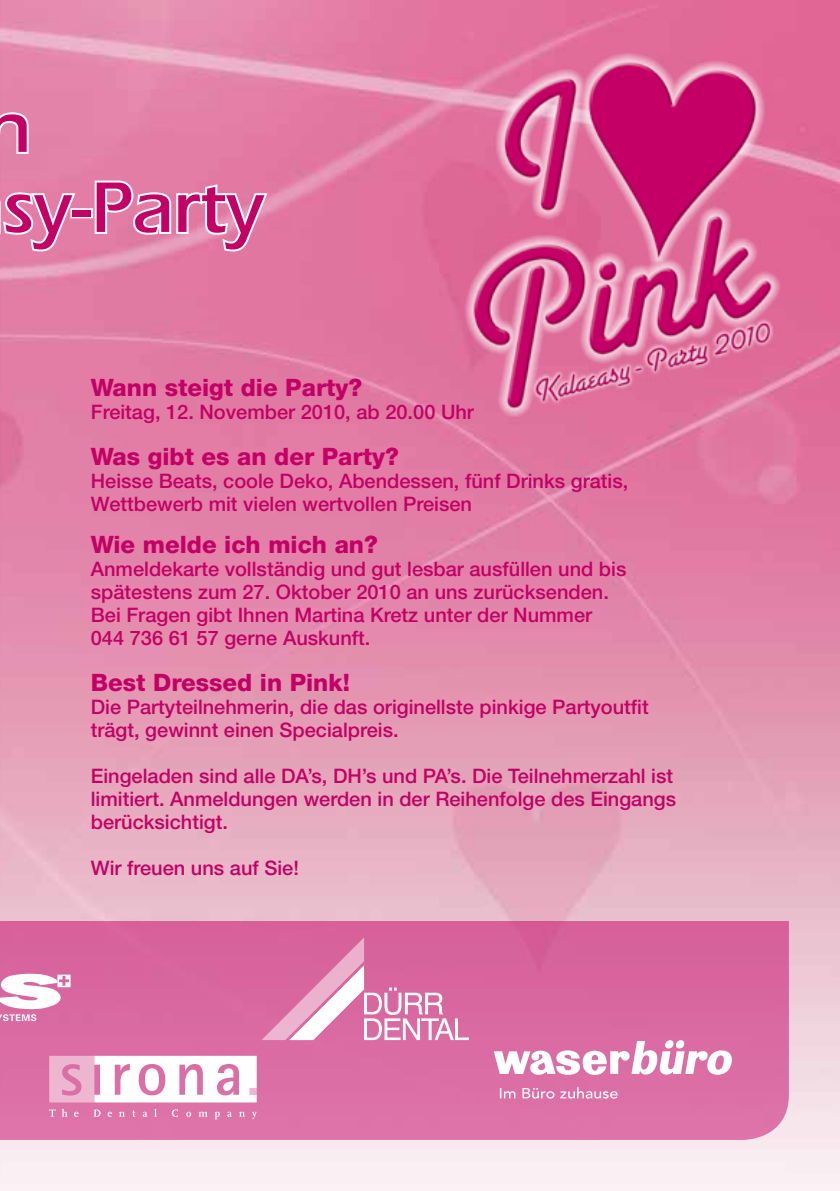
<style>
.page{position:relative;width:840px;height:1191px;background:#fff}
.page>*{position:absolute;margin:0;border:0;box-sizing:border-box;transform-origin:0 0}
.t1{font:700 74px/80px "Aquiline";color:#c30065}
.t2{font:800 24px "Helvetica Neue";color:#c30065}
.t3{font:500 20px/23px "Helvetica Neue";color:#c30065}
</style>
<div class="page">
<img style="left:0;top:0;width:839px;height:1191px">
<svg style="left:0;top:109px;width:31px;height:47px"></svg>
<svg style="left:0;top:189px;width:78px;height:64px"></svg>
<div style="left:70px;top:208px;width:23px;height:10px;border:4px solid #fff"></div>
<svg style="left:93px;top:178px;width:176px;height:75px"></svg>
<svg style="left:0;top:921px;width:788px;height:219px;fill:#da6ba2"></svg>
<svg style="left:261px;top:937px;width:207px;height:103px"></svg>
<svg style="left:49px;top:1109px;width:6px;height:7px"></svg>
<svg style="left:62px;top:1108px;width:5px;height:8px"></svg>
<svg style="left:74px;top:1111px;width:4px;height:5px"></svg>
<svg style="left:94px;top:1109px;width:6px;height:7px"></svg>
<svg style="left:107px;top:1111px;width:5px;height:5px"></svg>
<svg style="left:119px;top:1111px;width:6px;height:5px"></svg>
<svg style="left:132px;top:1110px;width:3px;height:6px"></svg>
<svg style="left:143px;top:1111px;width:4px;height:5px"></svg>
<svg style="left:154px;top:1108px;width:3px;height:8px"></svg>
<svg style="left:172px;top:1109px;width:6px;height:7px"></svg>
<svg style="left:186px;top:1111px;width:5px;height:5px"></svg>
<svg style="left:198px;top:1111px;width:9px;height:5px"></svg>
<svg style="left:214px;top:1111px;width:6px;height:8px"></svg>
<svg style="left:227px;top:1111px;width:5px;height:5px"></svg>
<svg style="left:239px;top:1111px;width:6px;height:5px"></svg>
<svg style="left:252px;top:1111px;width:4px;height:8px"></svg>
<svg style="left:49px;top:1055px;width:207px;height:47px"></svg>
<svg style="left:499px;top:1087px;width:118px;height:11px"></svg>
<svg style="left:493px;top:1041px;width:238px;height:34px"></svg>
<svg style="left:664px;top:1040px;width:9px;height:8px"></svg>
<div style="left:675px;top:1040px;width:9px;height:8px;background:#fff;border-radius:50%"></div>
<img style="left:439px;top:35px;width:366px;height:397px">
<svg style="left:0;top:973px;width:70px;height:48px"></svg>
<h1 class="t1" style="left:-15px;top:87px;width:280px">n sy-Party</h1>
<p class="t2" style="left:91px;top:373px;width:273px">Wann steigt die Party?</p>
<p class="t3" style="left:91px;top:400px;width:384px">Freitag, 12. November 2010, ab 20.00 Uhr</p>
<p class="t2" style="left:91px;top:442px;width:309px">Was gibt es an der Party?</p>
<p class="t3" style="left:91px;top:469px;width:538px">Heisse Beats, coole Deko, Abendessen, fünf Drinks gratis,<br>Wettbewerb mit vielen wertvollen Preisen</p>
<p class="t2" style="left:91px;top:530px;width:288px">Wie melde ich mich an?</p>
<p class="t3" style="left:91px;top:557px;width:536px">Anmeldekarte vollständig und gut lesbar ausfüllen und bis spätestens zum 27. Oktober 2010 an uns zurücksenden.<br>Bei Fragen gibt Ihnen Martina Kretz unter der Nummer 044 736 61 57 gerne Auskunft.</p>
<p class="t2" style="left:91px;top:668px;width:260px">Best Dressed in Pink!</p>
<p class="t3" style="left:91px;top:695px;width:559px">Die Partyteilnehmerin, die das originellste pinkige Partyoutfit trägt, gewinnt einen Specialpreis.</p>
<p class="t3" style="left:91px;top:764px;width:586px">Eingeladen sind alle DA’s, DH’s und PA’s. Die Teilnehmerzahl ist limitiert. Anmeldungen werden in der Reihenfolge des Eingangs berücksichtigt.</p>
<p class="t3" style="left:91px;top:856px;width:209px">Wir freuen uns auf Sie!</p>
</div>
